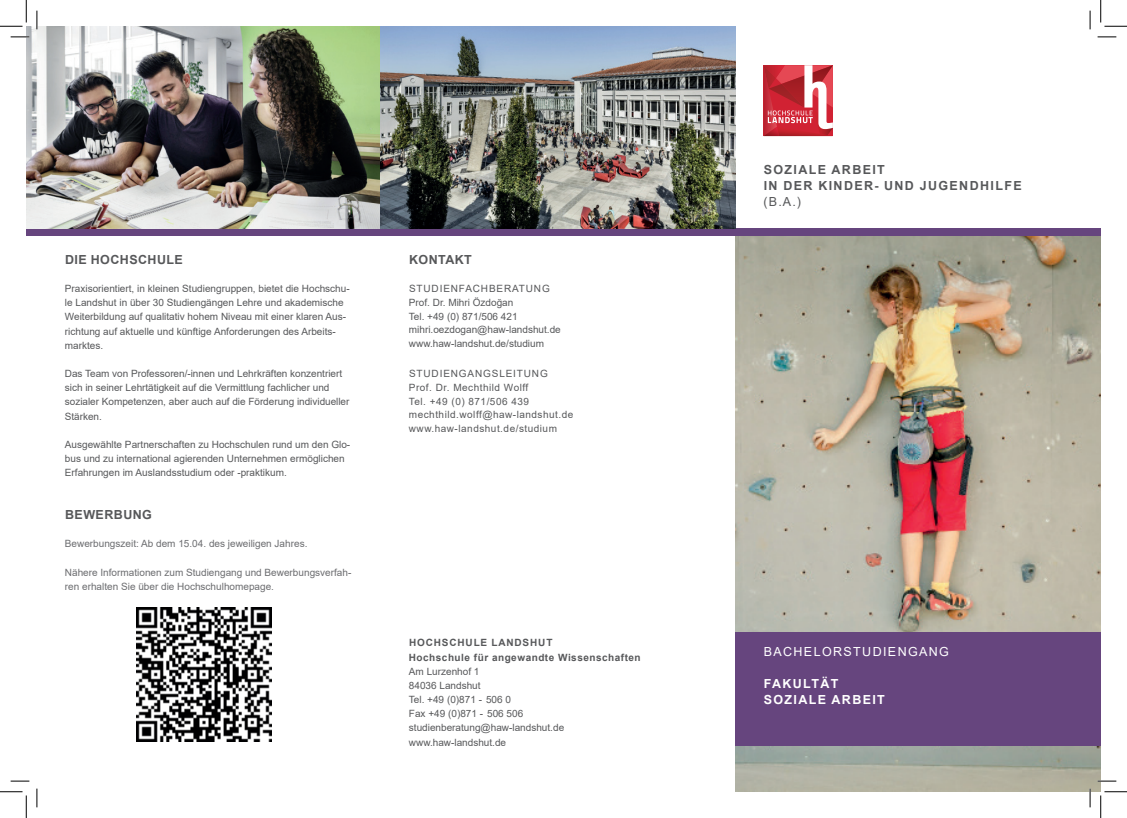
<style>
.page{position:relative;width:1127px;height:818px;background:#fff}
.page>*{position:absolute;margin:0;border:0;box-sizing:border-box;transform-origin:0 0}
.Fließtext{font:700 12.5px "Arial";letter-spacing:.11em;color:#57585a}
.Fließtext-2{font:700 12.5px "Arial";letter-spacing:.035em;color:#57585a}
.t1{font:700 12.5px "Arial";letter-spacing:.11em;color:#fff}
.t2{font:12.5px "Arial";letter-spacing:.11em;color:#fff}
.t3{font:12.5px "Arial";color:#57585a}
.Fließtext-3{font:10px/14.1px "Arial";color:#57585a}
.t4{font:10px/14.1px "Arial";color:#6c6d70}
.Fließtext-4{font:10px "Arial";letter-spacing:.05em;color:#57585a}
.Fließtext-5{font:10px "Arial";letter-spacing:.085em;color:#57585a}
.t5{font:700 10px "Arial";letter-spacing:.05em;color:#57585a}
.t6{font:700 10px "Arial";letter-spacing:.085em;color:#57585a}
</style>
<div class="page">
<svg style="left:763px;top:65px;width:69px;height:71px"></svg>
<img style="left:735px;top:235px;width:365px;height:557px">
<div style="left:735px;top:632px;width:365px;height:114px;background:#66457e"></div>
<div style="left:26px;top:228px;width:1074px;height:7px;background:#66457e"></div>
<img style="left:26px;top:26px;width:355px;height:202px">
<img style="left:137px;top:607px;width:134px;height:134px">
<img style="left:381px;top:26px;width:354px;height:202px">
<svg style="left:11px;top:36px;width:18px;height:2px"></svg>
<svg style="left:1097px;top:36px;width:18px;height:2px"></svg>
<svg style="left:11px;top:780px;width:18px;height:2px"></svg>
<svg style="left:1097px;top:780px;width:18px;height:2px"></svg>
<svg style="left:36px;top:11px;width:2px;height:18px"></svg>
<svg style="left:36px;top:788px;width:2px;height:19px"></svg>
<svg style="left:1089px;top:11px;width:1px;height:18px"></svg>
<svg style="left:1088px;top:788px;width:2px;height:19px"></svg>
<svg style="left:0;top:0;width:27px;height:27px"></svg>
<svg style="left:0;top:791px;width:27px;height:27px"></svg>
<svg style="left:1100px;top:0;width:26px;height:27px"></svg>
<svg style="left:1100px;top:791px;width:26px;height:27px"></svg>
<p class="Fließtext-2" style="left:65px;top:250px;width:119px">DIE HOCHSCHULE</p>
<p class="Fließtext-3" style="left:65px;top:281px;width:286px">Praxisorientiert, in kleinen Studiengruppen, bietet die Hochschu&shy;le Landshut in über 30 Studiengängen Lehre und akademische<br>Weiterbildung auf qualitativ hohem Niveau mit einer klaren Aus-</p>
<p class="Fließtext-3" style="left:65px;top:324px;width:272px">richtung auf aktuelle und künftige Anforderungen des Arbeits&shy;marktes.</p>
<p class="Fließtext-3" style="left:65px;top:366px;width:286px">Das Team von Professoren/-innen und Lehrkräften konzentriert sich in seiner Lehrtätigkeit auf die Vermittlung fachlicher und sozialer Kompetenzen, aber auch auf die Förderung individueller Stärken.</p>
<p class="Fließtext-3" style="left:65px;top:437px;width:287px">Ausgewählte Partnerschaften zu Hochschulen rund um den Glo&shy;bus und zu international agierenden Unternehmen ermöglichen<br>Erfahrungen im Auslandsstudium oder -praktikum.</p>
<p class="Fließtext-2" style="left:65px;top:506px;width:88px">BEWERBUNG</p>
<p class="t4" style="left:65px;top:536px;width:244px">Bewerbungszeit: Ab dem 15.04. des jeweiligen Jahres.</p>
<p class="t4" style="left:65px;top:565px;width:288px">Nähere Informationen zum Studiengang und Bewerbungsverfah&shy;ren erhalten Sie über die Hochschulhomepage.</p>
<p class="Fließtext-2" style="left:409px;top:250px;width:64px">KONTAKT</p>
<p class="Fließtext-5" style="left:409px;top:282px;width:142px">STUDIENFACHBERATUNG</p>
<p class="Fließtext-3" style="left:409px;top:295px;width:106px">Prof. Dr. Mihri Özdoğan</p>
<p class="Fließtext-3" style="left:409px;top:309px;width:110px">Tel. +49 (0) 871/506 421</p>
<p class="Fließtext-3" style="left:409px;top:323px;width:153px">mihri.oezdogan@haw-landshut.de</p>
<p class="Fließtext-3" style="left:409px;top:336px;width:137px">www.haw-landshut.de/studium</p>
<p class="Fließtext-5" style="left:409px;top:367px;width:140px">STUDIENGANGSLEITUNG</p>
<p class="Fließtext-4" style="left:409px;top:380px;width:121px">Prof. Dr. Mechthild Wolff</p>
<p class="Fließtext-4" style="left:409px;top:394px;width:122px">Tel. +49 (0) 871/506 439</p>
<p class="Fließtext-4" style="left:409px;top:408px;width:166px">mechthild.wolff@haw-landshut.de</p>
<p class="Fließtext-4" style="left:409px;top:422px;width:150px">www.haw-landshut.de/studium</p>
<p class="t6" style="left:409px;top:636px;width:145px">HOCHSCHULE LANDSHUT</p>
<p class="t5" style="left:409px;top:650px;width:233px">Hochschule für angewandte Wissenschaften</p>
<p class="Fließtext-3" style="left:409px;top:664px;width:72px">Am Lurzenhof 1</p>
<p class="Fließtext-3" style="left:409px;top:678px;width:73px">84036 Landshut</p>
<p class="Fließtext-3" style="left:409px;top:692px;width:104px">Tel. +49 (0)871 - 506 0</p>
<p class="Fließtext-3" style="left:409px;top:707px;width:116px">Fax +49 (0)871 - 506 506</p>
<p class="Fließtext-3" style="left:409px;top:721px;width:157px">studienberatung@haw-landshut.de</p>
<p class="Fließtext-3" style="left:409px;top:735px;width:99px">www.haw-landshut.de</p>
<p class="Fließtext" style="left:763px;top:160px;width:123px">SOZIALE ARBEIT</p>
<p class="Fließtext" style="left:763px;top:177px;width:259px">IN DER KINDER- UND JUGENDHILFE</p>
<p class="t3" style="left:763px;top:193px;width:39px">(B.A.)</p>
<p class="t2" style="left:763px;top:642px;width:187px">BACHELORSTUDIENGANG</p>
<p class="t1" style="left:763px;top:675px;width:76px">FAKULTÄT</p>
<p class="t1" style="left:763px;top:691px;width:123px">SOZIALE ARBEIT</p>
</div>
